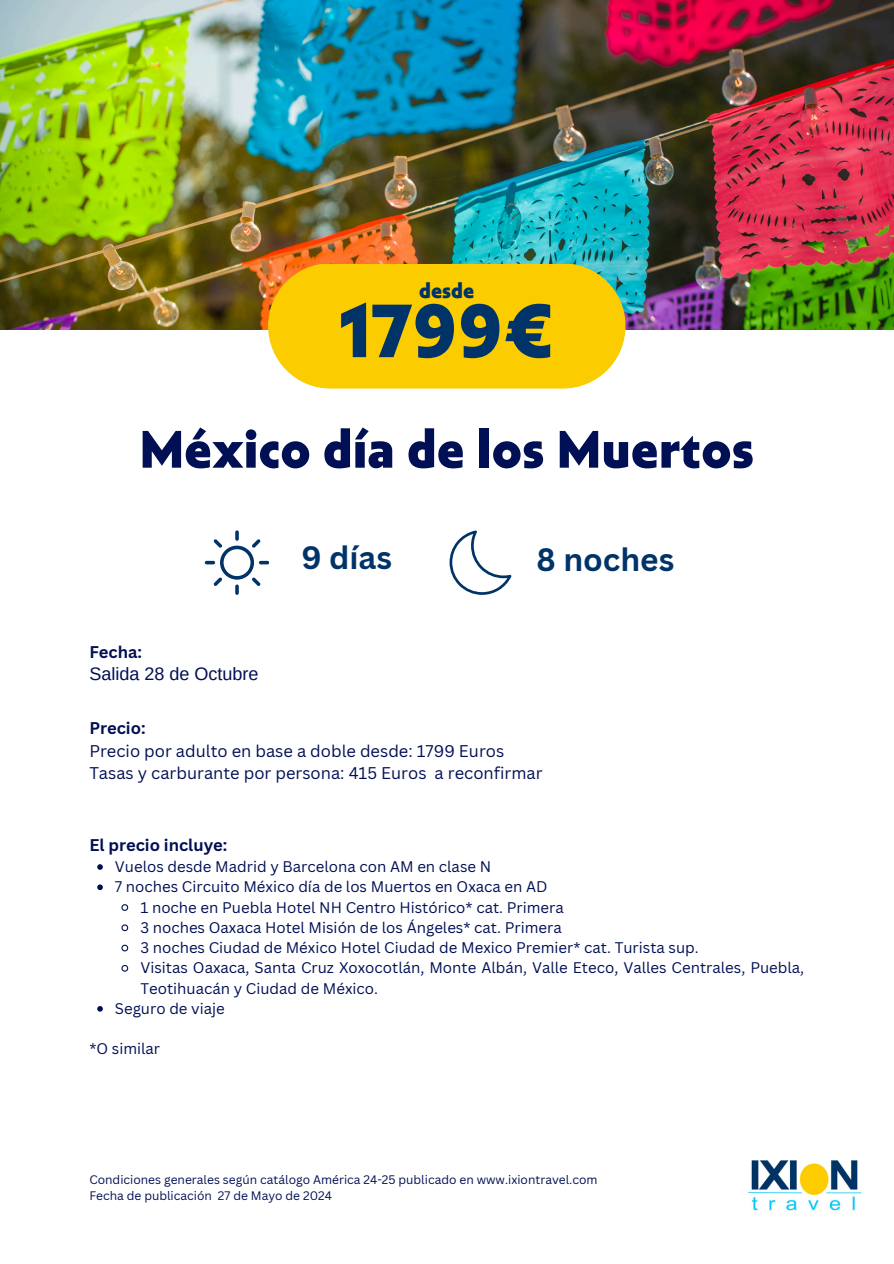
<style>
.page{position:relative;width:894px;height:1264px;background:#fff}
.page>*{position:absolute;margin:0;border:0;box-sizing:border-box;transform-origin:0 0}
.t1{font:800 75px "Carot Sans";color:#003469}
.t2{font:800 52.5px "Carot Sans";color:#010f54}
.t3{font:700 31.5px "Canva Sans";color:#003469}
.t4{font:800 21px "Carot Sans";color:#003469}
.t5{font:18px "Arimo";color:#010f54}
.t6{font:16.5px/22.5px "Canva Sans";color:#010f54}
.t7{font:700 16.5px "Canva Sans";color:#010f54}
.t8{font:15px/20.2px "Canva Sans";color:#010f54}
.t9{font:12px "Canva Sans";color:#010f54}
.s1{font-weight:700}
</style>
<div class="page">
<img style="left:0;top:0;width:893px;height:330px">
<img style="left:748px;top:1160px;width:114px;height:51px">
<svg style="left:268px;top:264px;width:356px;height:124px;background:#f7cb0c"></svg>
<svg style="left:235px;top:530px;width:4px;height:10px"></svg>
<svg style="left:235px;top:584px;width:4px;height:10px"></svg>
<svg style="left:205px;top:539px;width:64px;height:47px"></svg>
<svg style="left:449px;top:530px;width:62px;height:64px"></svg>
<svg style="left:97px;top:864px;width:6px;height:5px"></svg>
<svg style="left:97px;top:884px;width:6px;height:6px"></svg>
<svg style="left:121px;top:904px;width:8px;height:7px"></svg>
<svg style="left:121px;top:924px;width:8px;height:8px"></svg>
<svg style="left:121px;top:944px;width:8px;height:8px"></svg>
<svg style="left:121px;top:965px;width:8px;height:7px"></svg>
<svg style="left:97px;top:1006px;width:6px;height:5px"></svg>
<h4 class="t4" style="left:419px;top:279px;width:57px">desde</h4>
<h1 class="t1" style="left:339px;top:290px;width:217px">1799€</h1>
<h3 class="t2" style="left:139px;top:421px;width:616px">México día de los Muertos</h3>
<p class="t7" style="left:89px;top:640px;width:54px">Fecha:</p>
<p class="t5" style="left:89px;top:664px;width:170px">Salida 28 de Octubre</p>
<h2 class="t3" style="left:301px;top:535px;width:92px">9 días</h2>
<p class="t3" style="left:536px;top:537px;width:139px">8 noches</p>
<h3 class="t6" style="left:89px;top:716px;width:454px"><span class="s1">Precio:<br></span>Precio por adulto en base a doble desde: 1799 Euros<br>Tasas y carburante por persona: 415 Euros a reconfirmar</h3>
<h6 class="t7" style="left:89px;top:833px;width:139px">El precio incluye:</h6>
<h6 class="t8" style="left:115px;top:856px;width:378px">Vuelos desde Madrid y Barcelona con AM en clase N</h6>
<h5 class="t8" style="left:115px;top:876px;width:434px">7 noches Circuito México día de los Muertos en Oxaca en AD</h5>
<p class="t8" style="left:140px;top:896px;width:425px">1 noche en Puebla Hotel NH Centro Histórico* cat. Primera</p>
<p class="t8" style="left:140px;top:916px;width:422px">3 noches Oaxaca Hotel Misión de los Ángeles* cat. Primera</p>
<p class="t8" style="left:140px;top:937px;width:559px">3 noches Ciudad de México Hotel Ciudad de Mexico Premier* cat. Turista sup.</p>
<p class="t8" style="left:140px;top:957px;width:665px">Visitas Oaxaca, Santa Cruz Xoxocotlán, Monte Albán, Valle Eteco, Valles Centrales, Puebla,<br>Teotihuacán y Ciudad de México.</p>
<p class="t8" style="left:115px;top:997px;width:111px">Seguro de viaje</p>
<p class="t8" style="left:89px;top:1038px;width:72px">*O similar</p>
<p class="t9" style="left:89px;top:1170px;width:509px">Condiciones generales según catálogo América 24-25 publicado en www.ixiontravel.com</p>
<p class="t9" style="left:89px;top:1186px;width:244px">Fecha de publicación 27 de Mayo de 2024</p>
</div>
